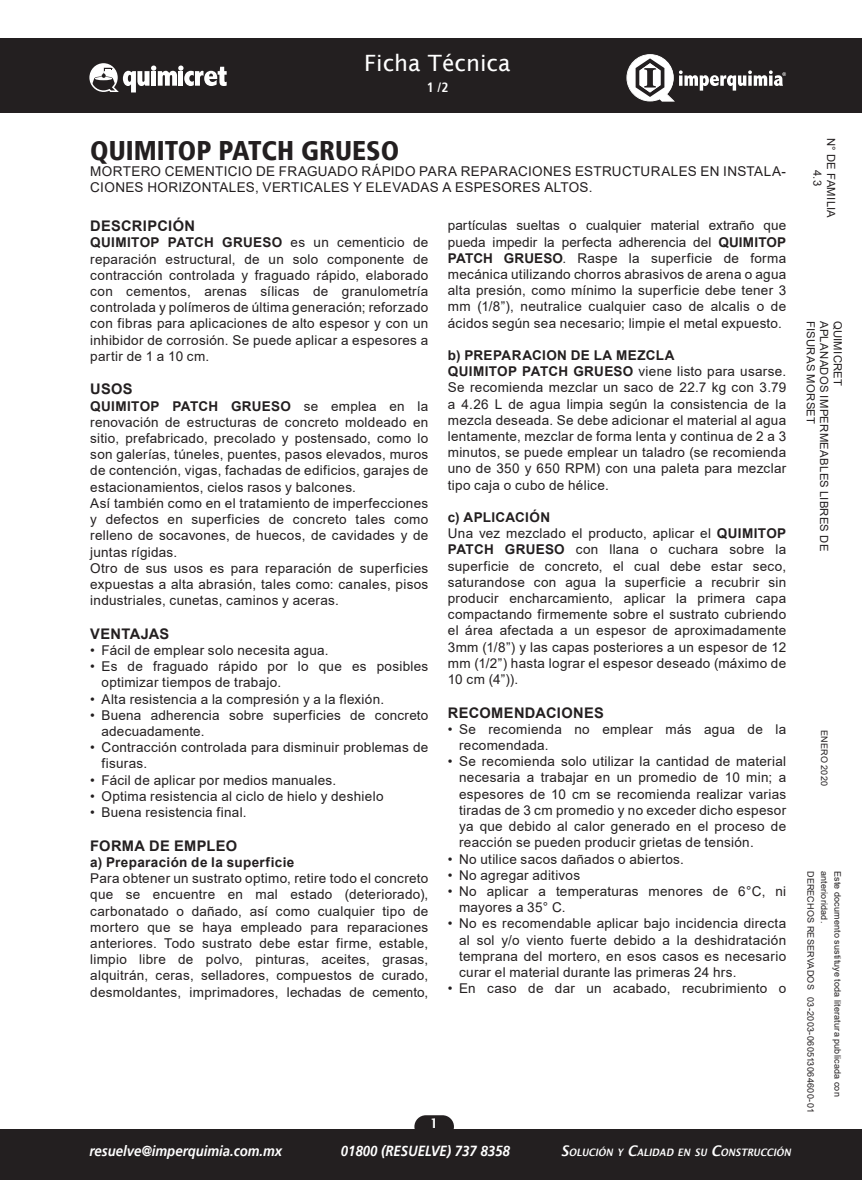
<style>
.page{position:relative;width:862px;height:1180px;background:#fff}
.page>*{position:absolute;margin:0;border:0;box-sizing:border-box;transform-origin:0 0}
.t1{font:900 condensed 27px "Frutiger 77";color:#231f20}
.t2{font:22.5px "Lucida Sans";color:#fff}
.TXT{font:700 14.62px "Arial";letter-spacing:.025em;color:#231f20}
.t3{font:italic 700 14.62px "Frutiger 66";color:#fff;scale:.9 1}
.TXT-2{font:13.5px/16.2px "Arial";letter-spacing:.02em;color:#231f20;text-align:justify}
.Tabs{font:13.5px/16.2px "Arial";letter-spacing:.02em;color:#231f20}
.TXT-3{font:700 13.5px "Arial";letter-spacing:.025em;color:#231f20}
.Sub_bold{font:700 condensed 13.5px "Frutiger 67";color:#fff}
.t4{font:600 13.5px "Lucida Sans";color:#fff}
.t5{font:11.25px/13.5px "Arial";letter-spacing:.03em;color:#231f20;text-align:center}
.t6{font:italic 600 10.35px "Lucida Sans";color:#fff;scale:.9 1}
.TXT-4{font:9px "Arial";letter-spacing:.02em;color:#231f20}
.s1{font-weight:700}
.s2{font-size:14.62px}
</style>
<div class="page">
<div style="left:0;top:1129px;width:861px;height:51px;background:#231f20"></div>
<div style="left:0;top:38px;width:861px;height:75px;background:#231f20"></div>
<svg style="left:89px;top:63px;width:137px;height:29px"></svg>
<svg style="left:626px;top:54px;width:159px;height:48px"></svg>
<div style="left:414px;top:1115px;width:39px;height:23px;background:#231f20;border-radius:11px"></div>
<h2 class="t2" style="left:364px;top:51px;width:148px">Ficha Técnica</h2>
<p class="Sub_bold" style="left:426px;top:79px;width:23px">1 /2</p>
<p class="t1" style="left:90px;top:134px;width:310px">QUIMITOP PATCH GRUESO</p>
<p class="TXT-2" style="left:90px;top:163px;width:697px">MORTERO CEMENTICIO DE FRAGUADO RÁPIDO PARA REPARACIONES ESTRUCTURALES EN INSTALA-<br>CIONES HORIZONTALES, VERTICALES Y ELEVADAS A ESPESORES ALTOS.</p>
<p class="TXT" style="left:90px;top:216px;width:106px">DESCRIPCIÓN</p>
<p class="TXT-2" style="left:90px;top:234px;width:339px"><span class="s1">QUIMITOP PATCH GRUESO</span> es un cementicio de reparación estructural, de un solo componente de contracción controlada y fraguado rápido, elaborado con cementos, arenas sílicas de granulometría controlada y polímeros de última generación; reforzado con fibras para aplicaciones de alto espesor y con un inhibidor de corrosión. Se puede aplicar a espesores a partir de 1 a 10 cm.</p>
<p class="TXT" style="left:90px;top:379px;width:44px">USOS</p>
<p class="TXT-2" style="left:90px;top:398px;width:339px"><span class="s1">QUIMITOP PATCH GRUESO</span> se emplea en la renovación de estructuras de concreto moldeado en sitio, prefabricado, precolado y postensado, como lo son galerías, túneles, puentes, pasos elevados, muros de contención, vigas, fachadas de edificios, garajes de estacionamientos, cielos rasos y balcones.</p>
<p class="TXT-2" style="left:90px;top:495px;width:339px">Así también como en el tratamiento de imperfecciones y defectos en superficies de concreto tales como relleno de socavones, de huecos, de cavidades y de juntas rígidas.</p>
<p class="TXT-2" style="left:90px;top:560px;width:339px">Otro de sus usos es para reparación de superficies expuestas a alta abrasión, tales como: canales, pisos industriales, cunetas, caminos y aceras.</p>
<p class="TXT" style="left:90px;top:623px;width:81px">VENTAJAS</p>
<p class="Tabs" style="left:90px;top:642px;width:240px">• Fácil de emplear solo necesita agua.</p>
<p class="Tabs" style="left:101px;top:658px;width:328px;text-indent:-11px">• Es de fraguado rápido por lo que es posibles optimizar tiempos de trabajo.</p>
<p class="Tabs" style="left:90px;top:691px;width:295px">• Alta resistencia a la compresión y a la flexión.</p>
<p class="Tabs" style="left:101px;top:707px;width:328px;text-indent:-11px">• Buena adherencia sobre superficies de concreto adecuadamente.</p>
<p class="Tabs" style="left:101px;top:739px;width:328px;text-indent:-11px">• Contracción controlada para disminuir problemas de fisuras.</p>
<p class="Tabs" style="left:90px;top:772px;width:247px">• Fácil de aplicar por medios manuales.</p>
<p class="Tabs" style="left:90px;top:788px;width:294px">• Optima resistencia al ciclo de hielo y deshielo</p>
<p class="Tabs" style="left:90px;top:804px;width:158px">• Buena resistencia final.</p>
<p class="TXT" style="left:90px;top:835px;width:148px">FORMA DE EMPLEO</p>
<p class="TXT-3" style="left:90px;top:853px;width:205px">a) Preparación de la superficie</p>
<p class="TXT-2" style="left:90px;top:870px;width:339px">Para obtener un sustrato optimo, retire todo el concreto que se encuentre en mal estado (deteriorado), carbonatado o dañado, así como cualquier tipo de mortero que se haya empleado para reparaciones anteriores. Todo sustrato debe estar firme, estable, limpio libre de polvo, pinturas, aceites, grasas, alquitrán, ceras, selladores, compuestos de curado, desmoldantes, imprimadores, lechadas de cemento,</p>
<p class="TXT-2" style="left:447px;top:217px;width:340px">partículas sueltas o cualquier material extraño que pueda impedir la perfecta adherencia del <span class="s1">QUIMITOP PATCH GRUESO</span>. Raspe la superficie de forma mecánica utilizando chorros abrasivos de arena o agua alta presión, como mínimo la superficie debe tener 3 mm (1/8”), neutralice cualquier caso de alcalis o de ácidos según sea necesario; limpie el metal expuesto.</p>
<p class="TXT-3" style="left:447px;top:346px;width:228px">b) PREPARACION DE LA MEZCLA</p>
<p class="TXT-2" style="left:447px;top:363px;width:340px"><span class="s1">QUIMITOP PATCH GRUESO</span> viene listo para usarse.<br>Se recomienda mezclar un saco de 22.7 kg con 3.79 a 4.26 L de agua limpia según la consistencia de la mezcla deseada. Se debe adicionar el material al agua lentamente, mezclar de forma lenta y continua de 2 a 3 minutos, se puede emplear un taladro (se recomienda uno de 350 y 650 RPM) con una paleta para mezclar tipo caja o cubo de hélice.</p>
<p class="TXT-3" style="left:447px;top:508px;width:104px">c) APLICACIÓN</p>
<p class="TXT-2" style="left:447px;top:525px;width:340px">Una vez mezclado el producto, aplicar el <span class="s1">QUIMITOP PATCH GRUESO</span> con llana o cuchara sobre la superficie de concreto, el cual debe estar seco, saturandose con agua la superficie a recubrir sin producir encharcamiento, aplicar la primera capa compactando firmemente sobre el sustrato cubriendo el área afectada a un espesor de aproximadamente 3mm (1/8”) y las capas posteriores a un espesor de 12 mm (1/2”) hasta lograr el espesor deseado (máximo de 10 cm (4”)).</p>
<p class="TXT" style="left:447px;top:702px;width:157px">RECOMENDACIONES</p>
<p class="Tabs" style="left:459px;top:721px;width:328px;text-indent:-11px">• Se recomienda no emplear más agua de la recomendada.</p>
<p class="Tabs" style="left:459px;top:753px;width:328px;text-align:justify;text-indent:-11px">• Se recomienda solo utilizar la cantidad de material necesaria a trabajar en un promedio de 10 min; a espesores de 10 cm se recomienda realizar varias tiradas de 3 cm promedio y no exceder dicho espesor ya que debido al calor generado en el proceso de reacción se pueden producir grietas de tensión.</p>
<p class="Tabs" style="left:447px;top:851px;width:237px">• No utilice sacos dañados o abiertos.</p>
<p class="Tabs" style="left:447px;top:867px;width:134px">• No agregar aditivos</p>
<p class="Tabs" style="left:459px;top:883px;width:328px;text-indent:-11px">• No aplicar a temperaturas menores de 6°C, ni mayores a 35° C.</p>
<p class="Tabs" style="left:459px;top:915px;width:328px;text-align:justify;text-indent:-11px">• No es recomendable aplicar bajo incidencia directa al sol y/o viento fuerte debido a la deshidratación temprana del mortero, en esos casos es necesario curar el material durante las primeras 24 hrs.</p>
<p class="Tabs" style="left:447px;top:980px;width:340px">• En caso de dar un acabado, recubrimiento o</p>
<p class="t4" style="left:429px;top:1115px;width:10px">1</p>
<p class="t3" style="left:89px;top:1142px;width:216px">resuelve@imperquimia.com.mx</p>
<p class="t3" style="left:340px;top:1142px;width:189px">01800 (RESUELVE) 737 8358</p>
<p class="t6" style="left:560px;top:1147px;width:257px"><span class="s2">S</span>OLUCIÓN Y <span class="s2">C</span>ALIDAD EN SU <span class="s2">C</span>ONSTRUCCIÓN</p>
<p class="t5" style="left:837px;top:138px;width:82px;rotate:90deg">N° DE FAMILIA<br>4.3</p>
<p class="t5" style="left:817px;top:321px;width:105px;rotate:90deg">FISURAS MORSET</p>
<p class="t5" style="left:830px;top:321px;width:232px;rotate:90deg">APLANADOS IMPERMEABLES LIBRES DE</p>
<p class="t5" style="left:844px;top:321px;width:67px;rotate:90deg">QUIMICRET</p>
<p class="TXT-4" style="left:830px;top:730px;width:57px;rotate:90deg">ENERO 2020</p>
<p class="TXT-4" style="left:816px;top:871px;width:243px;rotate:90deg">DERECHOS RESERVADOS 03-2003-060513064600-01</p>
<p class="TXT-4" style="left:830px;top:871px;width:54px;rotate:90deg">anterioridad.</p>
<p class="TXT-4" style="left:843px;top:871px;width:227px;rotate:90deg">Este documento sustituye toda literatura publicada con</p>
</div>
